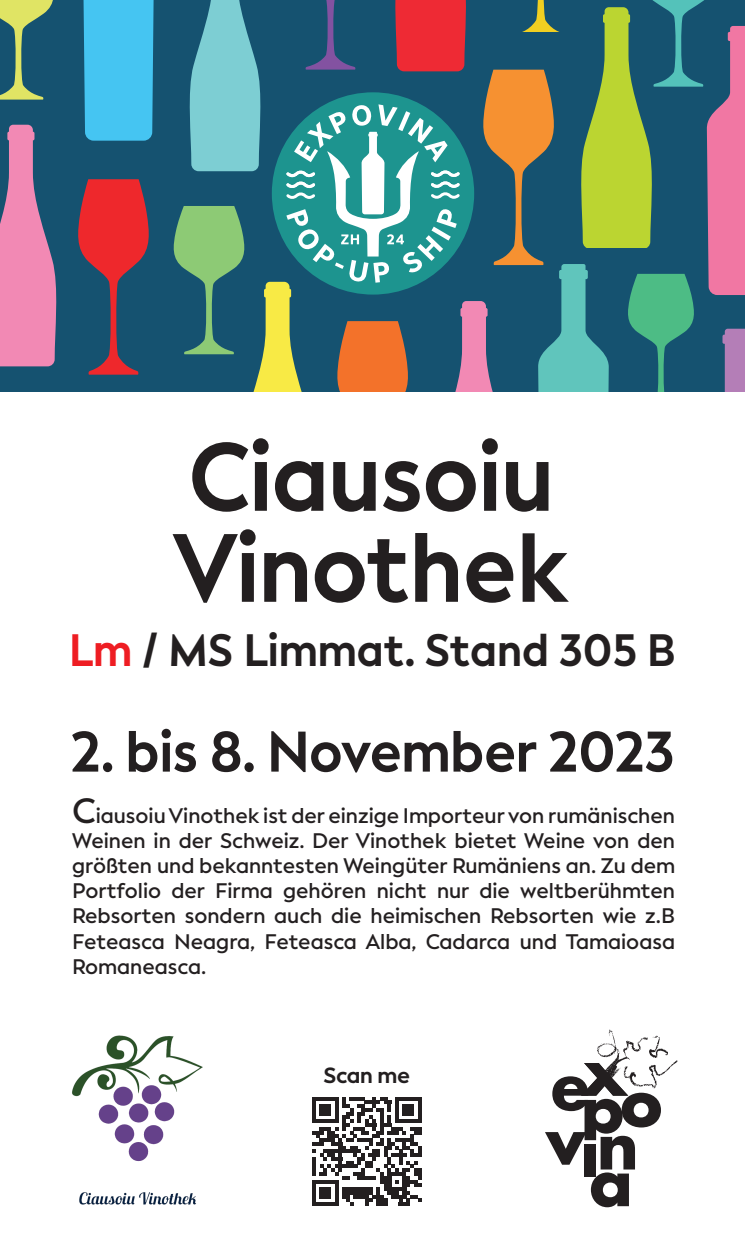
<style>
.page{position:relative;width:745px;height:1241px;background:#fff}
.page>*{position:absolute;margin:0;border:0;box-sizing:border-box;transform-origin:0 0}
.t1{font:700 96.25px/91px "Facundo";letter-spacing:-.01em;color:#231f20;scale:.95 1}
.t2{font:700 56.88px "Facundo";letter-spacing:-.01em;color:#231f20;scale:.95 1}
.t3{font:700 45.15px "Facundo";color:#231f20;scale:.95 1}
.t4{font:700 21.88px "Facundo";letter-spacing:-.01em;color:#231f20}
.t5{font:600 21px/25.2px "Facundo";color:#231f20;text-align:justify}
.s1{color:#ee1d23}
.s2{font-size:35px}
</style>
<div class="page">
<div style="left:0;top:0;width:744px;height:391px;background:#155270"></div>
<svg style="left:174px;top:0;width:570px;height:391px"></svg>
<div style="left:83px;top:0;width:71px;height:141px;background:#45c5f2"></div>
<svg style="left:78px;top:179px;width:71px;height:195px"></svg>
<svg style="left:0;top:125px;width:56px;height:241px"></svg>
<svg style="left:0;top:0;width:53px;height:100px"></svg>
<svg style="left:545px;top:1029px;width:132px;height:177px"></svg>
<img style="left:72px;top:1035px;width:131px;height:170px">
<svg style="left:312px;top:1097px;width:109px;height:108px"></svg>
<svg style="left:312px;top:1201px;width:26px;height:4px"></svg>
<div style="left:319px;top:1186px;width:12px;height:12px;background:#231f20"></div>
<h1 class="t1" style="left:173px;top:433px;width:417px">Ciausoiu<br>Vinothek</h1>
<h3 class="t3" style="left:69px;top:622px;width:640px"><span class="s1">Lm</span> / MS Limmat. Stand 305 B</h3>
<h2 class="t2" style="left:70px;top:716px;width:637px">2. bis 8. November 2023</h2>
<p class="t5" style="left:72px;top:802px;width:604px"><span class="s2">C</span>iausoiu Vinothek ist der einzige Importeur von rumänischen Weinen in der Schweiz. Der Vinothek bietet Weine von den größten und bekanntesten Weingüter Rumäniens an. Zu dem Portfolio der Firma gehören nicht nur die weltberühmten Rebsorten sondern auch die heimischen Rebsorten wie z.B Feteasca Neagra, Feteasca Alba, Cadarca und Tamaioasa Romaneasca.</p>
<p class="t4" style="left:323px;top:1061px;width:88px">Scan me</p>
</div>
